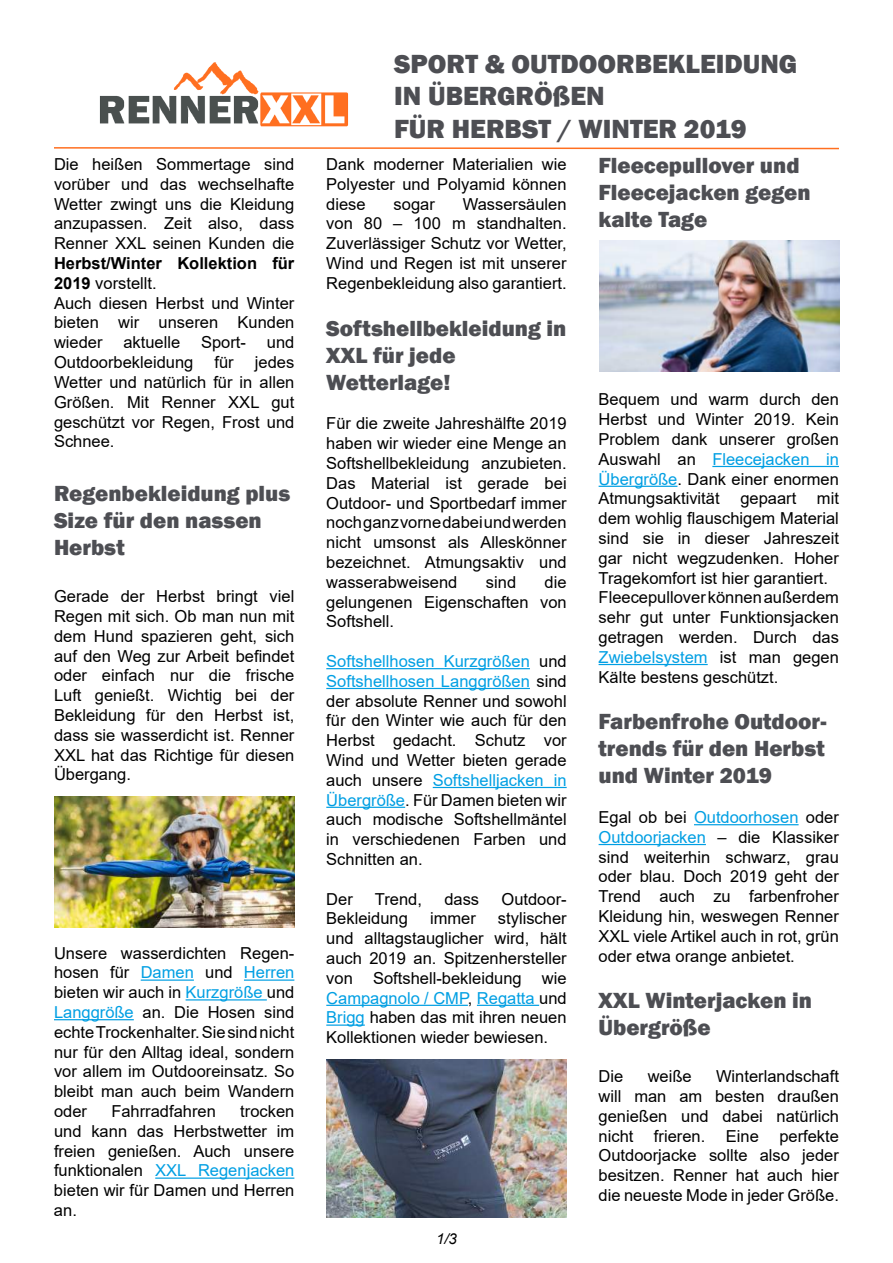
<style>
.page{position:relative;width:893px;height:1263px;background:#fff}
.page>*{position:absolute;margin:0;border:0;box-sizing:border-box;transform-origin:0 0}
.t1{font:800 27px/32.4px "Franklin Gothic";color:#4d4e53}
.t2{font:800 22.5px/27px "Franklin Gothic";color:#4d4e53}
.t3{font:16.5px/19.8px "Arial";color:#000;text-align:justify}
.t4{font:italic 15px "Arial";color:#000}
.s1{font-weight:700}
.s2{color:#009fe3}
</style>
<div class="page">
<img style="left:99px;top:62px;width:250px;height:65px">
<hr style="left:141px;top:979px;width:53px;height:2px;background:#009fe3">
<hr style="left:244px;top:979px;width:50px;height:2px;background:#009fe3">
<hr style="left:186px;top:999px;width:81px;height:1px;background:#009fe3">
<hr style="left:54px;top:1019px;width:80px;height:1px;background:#009fe3">
<hr style="left:155px;top:1177px;width:139px;height:2px;background:#009fe3">
<hr style="left:326px;top:668px;width:204px;height:1px;background:#009fe3">
<hr style="left:326px;top:688px;width:204px;height:1px;background:#009fe3">
<hr style="left:433px;top:787px;width:134px;height:1px;background:#009fe3">
<hr style="left:326px;top:807px;width:79px;height:1px;background:#009fe3">
<hr style="left:326px;top:1005px;width:142px;height:1px;background:#009fe3">
<hr style="left:477px;top:1005px;width:62px;height:1px;background:#009fe3">
<hr style="left:326px;top:1024px;width:39px;height:2px;background:#009fe3">
<hr style="left:712px;top:466px;width:127px;height:1px;background:#009fe3">
<hr style="left:599px;top:486px;width:78px;height:1px;background:#009fe3">
<hr style="left:599px;top:664px;width:109px;height:1px;background:#009fe3">
<hr style="left:694px;top:824px;width:105px;height:1px;background:#009fe3">
<hr style="left:599px;top:844px;width:107px;height:1px;background:#009fe3">
<img style="left:600px;top:240px;width:240px;height:131px">
<svg style="left:54px;top:147px;width:785px;height:3px"></svg>
<img style="left:54px;top:796px;width:240px;height:131px">
<img style="left:326px;top:1059px;width:241px;height:159px">
<p class="t3" style="left:54px;top:154px;width:242px">Die heißen Sommertage sind vorüber und das wechselhafte Wetter zwingt uns die Kleidung anzupassen. Zeit also, dass Renner XXL seinen Kunden die</p>
<p class="t3" style="left:54px;top:253px;width:242px;text-align:left"><span class="s1">Herbst/Winter Kollektion für<br>2019</span> vorstellt.<br>Auch diesen Herbst und Winter bieten wir unseren Kunden wieder</p>
<p class="t3" style="left:123px;top:332px;width:58px">aktuelle</p>
<p class="t3" style="left:201px;top:332px;width:46px">Sport-</p>
<p class="t3" style="left:267px;top:332px;width:29px">und</p>
<p class="t3" style="left:54px;top:352px;width:141px">Outdoorbekleidung</p>
<p class="t3" style="left:215px;top:352px;width:21px">für</p>
<p class="t3" style="left:54px;top:352px;width:242px;text-indent:201px">jedes Wetter und natürlich für in allen Größen. Mit Renner XXL gut geschützt vor Regen, Frost und Schnee.</p>
<h2 class="t2" style="left:54px;top:480px;width:238px">Regenbekleidung plus<br>Size für den nassen<br>Herbst</h2>
<p class="t3" style="left:54px;top:586px;width:242px">Gerade der Herbst bringt viel Regen mit sich. Ob man nun mit dem Hund spazieren geht, sich auf den Weg zur Arbeit befindet oder einfach nur die frische Luft genießt. Wichtig bei der Bekleidung für den Herbst ist, dass sie wasserdicht ist. Renner XXL hat das Richtige für diesen Übergang.</p>
<p class="t3" style="left:54px;top:943px;width:242px">Unsere wasserdichten Regen&shy;hosen für <span class="s2">Damen</span> und <span class="s2">Herren </span>bieten wir auch in <span class="s2">Kurzgröße</span> und <span class="s2">Langgröße</span> an. Die Hosen sind echte Trockenhalter. Sie sind nicht nur für den Alltag ideal, sondern vor allem im Outdooreinsatz. So bleibt man auch beim Wandern oder</p>
<p class="t3" style="left:111px;top:1101px;width:106px">Fahrradfahren</p>
<p class="t3" style="left:54px;top:1101px;width:242px;text-indent:186px">trocken und kann das Herbstwetter im freien genießen. Auch unsere funktionalen <span class="s2">XXL Regenjacken </span>bieten wir für Damen und Herren an.</p>
<h1 class="t1" style="left:394px;top:48px;width:405px">SPORT &amp; OUTDOORBEKLEIDUNG<br>IN ÜBERGRÖßEN<br>FÜR HERBST / WINTER 2019</h1>
<p class="t3" style="left:326px;top:154px;width:242px">Dank moderner Materialien wie Polyester und Polyamid können diese</p>
<p class="t3" style="left:326px;top:194px;width:242px;text-indent:136px">Wassersäulen von 80 – 100 m standhalten.<br>Zuverlässiger Schutz vor Wetter, Wind und Regen ist mit unserer Regenbekleidung also garantiert.</p>
<h2 class="t2" style="left:326px;top:315px;width:242px">Softshellbekleidung in<br>XXL für jede<br>Wetterlage!</h2>
<p class="t3" style="left:326px;top:413px;width:242px">Für die zweite Jahreshälfte 2019 haben wir wieder eine Menge an Softshellbekleidung anzubieten.<br>Das Material ist gerade bei Outdoor- und Sportbedarf immer noch ganz vorne dabei und werden nicht umsonst als Alleskönner bezeichnet. Atmungsaktiv und wasserabweisend</p>
<p class="t3" style="left:394px;top:194px;width:43px">sogar</p>
<p class="t3" style="left:326px;top:572px;width:242px;text-indent:218px">die gelungenen Eigenschaften von Softshell.</p>
<p class="t3" style="left:326px;top:651px;width:242px"><span class="s2">Softshellhosen Kurzgrößen</span> und <span class="s2">Softshellhosen Langgrößen</span> sind der absolute Renner und sowohl für den Winter wie auch für den Herbst gedacht. Schutz vor Wind und Wetter bieten gerade auch unsere <span class="s2">Softshelljacken in Übergröße</span>. Für Damen bieten wir auch modische Softshellmäntel in verschiedenen Farben und Schnitten an.</p>
<p class="t3" style="left:326px;top:889px;width:28px">Der</p>
<p class="t3" style="left:375px;top:889px;width:49px">Trend,</p>
<p class="t3" style="left:444px;top:889px;width:36px">dass</p>
<p class="t3" style="left:502px;top:889px;width:67px">Outdoor-</p>
<p class="t3" style="left:326px;top:908px;width:83px">Bekleidung</p>
<p class="t3" style="left:430px;top:908px;width:47px">immer</p>
<p class="t3" style="left:486px;top:572px;width:32px">sind</p>
<p class="t3" style="left:326px;top:908px;width:242px;text-indent:172px">stylischer und alltagstauglicher wird, hält auch 2019 an. Spitzenhersteller von Softshell-bekleidung wie <span class="s2">Campagnolo / CMP</span>, <span class="s2">Regatta</span> und <span class="s2">Brigg</span> haben das mit ihren neuen Kollektionen wieder bewiesen.</p>
<p class="t4" style="left:436px;top:1229px;width:22px">1/3</p>
<h2 class="t2" style="left:599px;top:152px;width:213px">Fleecepullover und<br>Fleecejacken gegen kalte Tage</h2>
<p class="t3" style="left:599px;top:389px;width:242px">Bequem und warm durch den Herbst und Winter 2019. Kein Problem dank unserer großen Auswahl an <span class="s2">Fleecejacken in Übergröße</span>. Dank einer enormen Atmungsaktivität</p>
<p class="t3" style="left:599px;top:488px;width:242px;text-align:left;text-indent:218px">mit dem wohlig flauschigem Material sind sie in dieser Jahreszeit gar nicht wegzudenken. Hoher<br>Tragekomfort ist hier garantiert.<br>Fleecepullover können außerdem sehr gut unter Funktionsjacken getragen werden. Durch das<br><span class="s2">Zwiebelsystem</span> ist man gegen<br>Kälte bestens geschützt.</p>
<h2 class="t2" style="left:599px;top:708px;width:230px;text-align:justify">Farbenfrohe Outdoor&shy;trends für den Herbst und Winter 2019</h2>
<p class="t3" style="left:599px;top:807px;width:242px">Egal ob bei <span class="s2">Outdoorhosen</span> oder <span class="s2">Outdoorjacken</span> – die Klassiker sind weiterhin schwarz, grau oder blau. Doch 2019 geht der Trend auch zu farbenfroher Kleidung hin, weswegen Renner XXL viele Artikel auch in rot, grün oder etwa orange anbietet.</p>
<h2 class="t2" style="left:599px;top:987px;width:215px">XXL Winterjacken in<br>Übergröße</h2>
<p class="t3" style="left:599px;top:1066px;width:26px">Die</p>
<p class="t3" style="left:648px;top:1066px;width:46px">weiße</p>
<p class="t3" style="left:740px;top:488px;width:57px">gepaart</p>
<p class="t3" style="left:599px;top:1066px;width:242px;text-indent:117px">Winterlandschaft will man am besten draußen genießen und dabei natürlich nicht frieren. Eine perfekte Outdoorjacke sollte also jeder besitzen. Renner hat auch hier die neueste Mode in jeder Größe.</p>
</div>
